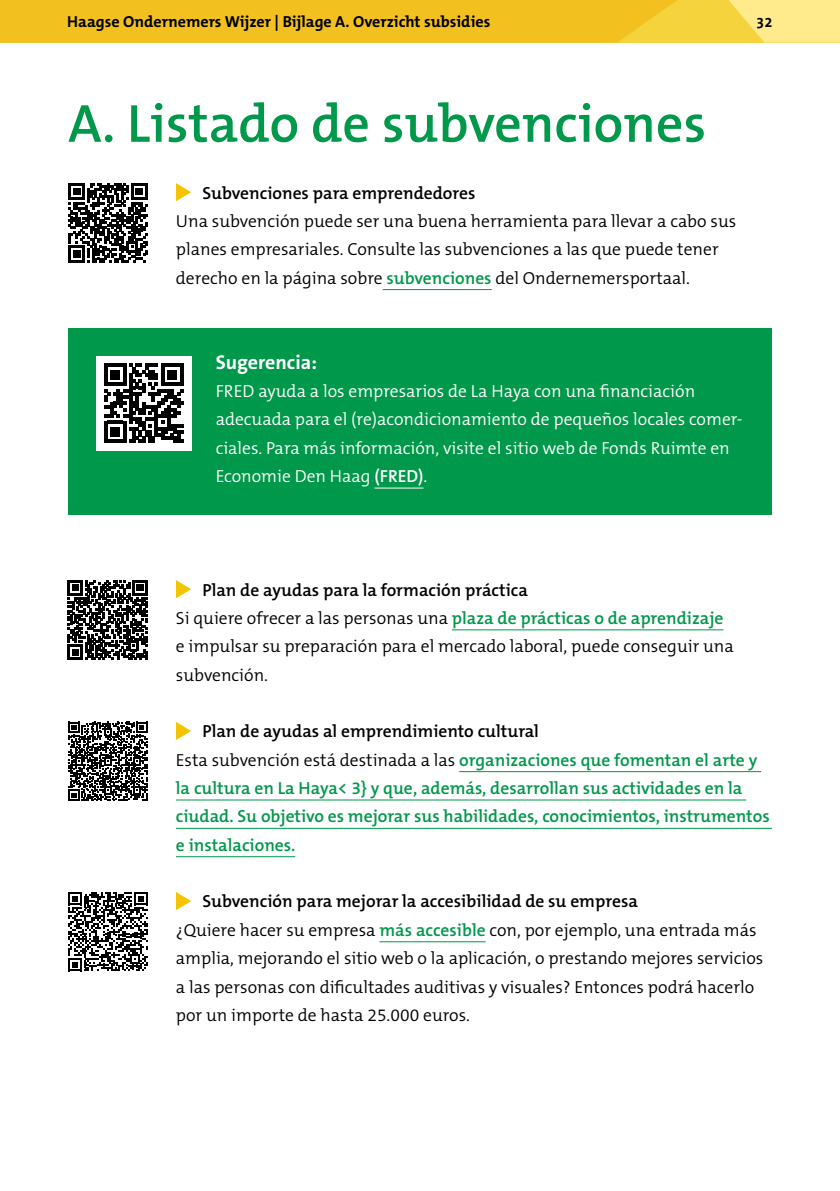
<style>
.page{position:relative;width:840px;height:1191px;background:#fff}
.page>*{position:absolute;margin:0;border:0;box-sizing:border-box;transform-origin:0 0}
.t1{font:600 54px "The Mix B W6";color:#00984a}
.t2{font:700 20px "The Sans B W7";color:#fff}
.t3{font:300 17.6px/28.4px "The Mix B W4";color:#000}
.t4{font:600 17.6px/28.4px "The Mix B W6";color:#00984a}
.t5{font:300 17.6px/28.4px "The Mix B W4";color:#fff}
.t6{font:600 17.6px "The Mix B W6";color:#000}
.t7{font:700 16px "The Mix B W7";color:#000}
.t8{font:700 15px "The Sans B W7";color:#000}
.s1{font-family:"The Mix B W6";font-weight:600;color:#00984a}
.s2{font-family:"The Mix B W6";font-weight:600}
.s3{color:#000}
.s4{font-family:"The Mix B W4";font-weight:300;color:#000}
</style>
<div class="page">
<svg style="left:714px;top:0;width:125px;height:43px;background:#fce476"></svg>
<svg style="left:0;top:0;width:701px;height:43px;background:#f3c221"></svg>
<hr style="left:382px;top:289px;width:109px;height:1px;background:#00984a">
<div style="left:68px;top:328px;width:703px;height:71px;background:#00984a"></div>
<div style="left:68px;top:356px;width:703px;height:159px;background:#00984a"></div>
<hr style="left:374px;top:488px;width:49px;height:1px;background:#fff">
<hr style="left:451px;top:629px;width:272px;height:1px;background:#00984a">
<hr style="left:459px;top:771px;width:301px;height:1px;background:#00984a">
<hr style="left:176px;top:799px;width:569px;height:1px;background:#00984a">
<hr style="left:176px;top:828px;width:595px;height:1px;background:#00984a">
<hr style="left:176px;top:856px;width:119px;height:1px;background:#00984a">
<hr style="left:379px;top:941px;width:106px;height:1px;background:#00984a">
<svg style="left:176px;top:183px;width:15px;height:18px"></svg>
<svg style="left:176px;top:580px;width:15px;height:18px"></svg>
<svg style="left:176px;top:722px;width:15px;height:18px"></svg>
<svg style="left:176px;top:892px;width:15px;height:18px"></svg>
<svg style="left:68px;top:183px;width:80px;height:80px"></svg>
<div style="left:96px;top:356px;width:95px;height:95px;background:#fff"></div>
<svg style="left:104px;top:364px;width:79px;height:79px"></svg>
<svg style="left:68px;top:580px;width:79px;height:79px"></svg>
<svg style="left:68px;top:722px;width:79px;height:79px"></svg>
<svg style="left:68px;top:892px;width:79px;height:79px"></svg>
<p class="t7" style="left:67px;top:12px;width:424px">Haagse Ondernemers Wijzer | Bijlage A. Overzicht subsidies</p>
<p class="t8" style="left:755px;top:12px;width:18px">32</p>
<h1 class="t1" style="left:68px;top:89px;width:639px">A. Listado de subvenciones</h1>
<p class="t6" style="left:202px;top:181px;width:274px">Subvenciones para emprendedores</p>
<p class="t3" style="left:176px;top:207px;width:561px">Una subvención puede ser una buena herramienta para llevar a cabo sus planes empresariales. Consulte las subvenciones a las que puede tener derecho en la página sobre <span class="s1">subvenciones</span> del Ondernemersportaal.</p>
<p class="t2" style="left:215px;top:349px;width:103px">Sugerencia:</p>
<p class="t5" style="left:215px;top:377px;width:528px">FRED ayuda a los empresarios de La Haya con una financiación adecuada para el (re)acondicionamiento de pequeños locales comer&shy;ciales. Para más información, visite el sitio web de Fonds Ruimte en Economie Den Haag <span class="s2">(FRED)</span>.</p>
<p class="t6" style="left:202px;top:578px;width:327px">Plan de ayudas para la formación práctica</p>
<p class="t3" style="left:176px;top:604px;width:559px">Si quiere ofrecer a las personas una <span class="s1">plaza de prácticas o de aprendizaje </span>e impulsar su preparación para el mercado laboral, puede conseguir una subvención.</p>
<p class="t4" style="left:176px;top:717px;width:595px;text-indent:26px"><span class="s3">Plan de ayudas al emprendimiento cultural<br></span><span class="s4">Esta subvención está destinada a las</span> organizaciones que fomentan el arte y la cultura en La Haya&lt; 3} y que, además, desarrollan sus actividades en la ciudad. Su objetivo es mejorar sus habilidades, conocimientos, instrumentos e instalaciones.</p>
<p class="t6" style="left:202px;top:890px;width:436px">Subvención para mejorar la accesibilidad de su empresa</p>
<p class="t3" style="left:176px;top:915px;width:588px">¿Quiere hacer su empresa <span class="s1">más accesible</span> con, por ejemplo, una entrada más amplia, mejorando el sitio web o la aplicación, o prestando mejores servicios a las personas con dificultades auditivas y visuales? Entonces podrá hacerlo por un importe de hasta 25.000 euros.</p>
</div>
